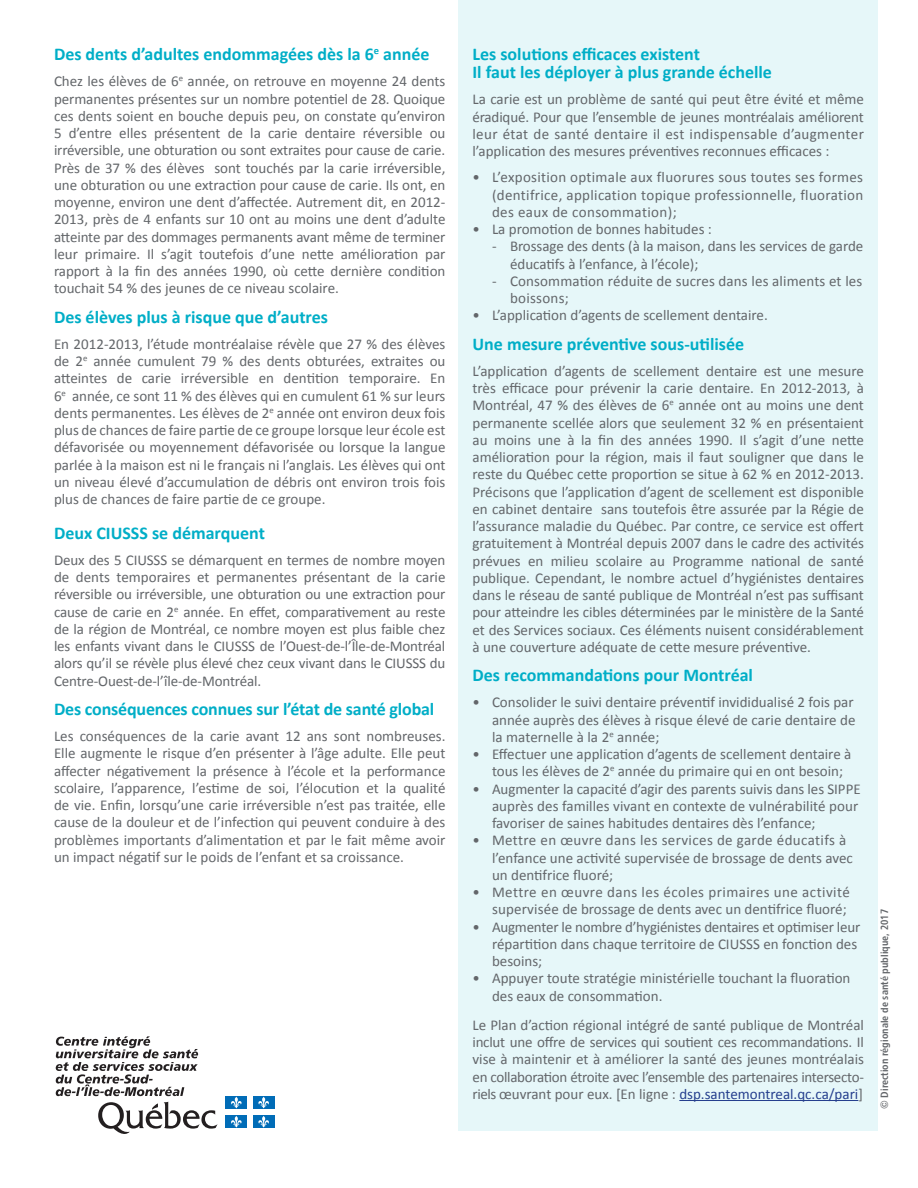
<style>
.page{position:relative;width:918px;height:1188px;background:#fff}
.page>*{position:absolute;margin:0;border:0;box-sizing:border-box;transform-origin:0 0}
.t1{font:700 18px/18px "Calibri";color:#00aec7}
.t2{font:15px/17.2px "Calibri";color:#63666a;text-align:justify}
.t3{font:10.5px "Chaloult Cond Demi Gras Normal";color:#63666a}
.s1{color:#253f8e}
</style>
<div class="page">
<div style="left:458px;top:0;width:420px;height:1131px;background:#e6f7f9"></div>
<hr style="left:679px;top:1100px;width:179px;height:1px;background:#253f8e">
<svg style="left:98px;top:1102px;width:119px;height:32px"></svg>
<svg style="left:56px;top:1036px;width:142px;height:60px"></svg>
<div style="left:226px;top:1096px;width:21px;height:13px;background:#006cb7"></div>
<svg style="left:231px;top:1097px;width:11px;height:11px"></svg>
<div style="left:253px;top:1096px;width:21px;height:13px;background:#006cb7"></div>
<svg style="left:258px;top:1097px;width:11px;height:11px"></svg>
<div style="left:226px;top:1115px;width:21px;height:13px;background:#006cb7"></div>
<svg style="left:231px;top:1116px;width:11px;height:12px"></svg>
<div style="left:253px;top:1115px;width:21px;height:13px;background:#006cb7"></div>
<svg style="left:258px;top:1116px;width:11px;height:12px"></svg>
<p class="t1" style="left:54px;top:45px;width:377px">Des dents d’adultes endommagées dès la 6<sup>e</sup> année</p>
<p class="t2" style="left:54px;top:73px;width:393px">Chez les élèves de 6<sup>e</sup> année, on retrouve en moyenne 24 dents permanentes présentes sur un nombre potentiel de 28. Quoique ces dents soient en bouche depuis peu, on constate qu’environ 5 d’entre elles présentent de la carie dentaire réversible ou irréversible, une obturation ou sont extraites pour cause de carie.<br>Près de 37 % des élèves sont touchés par la carie irréversible, une obturation ou une extraction pour cause de carie. Ils ont, en moyenne, environ une dent d’affectée. Autrement dit, en 2012- 2013, près de 4 enfants sur 10 ont au moins une dent d’adulte atteinte par des dommages permanents avant même de terminer leur primaire. Il s’agit toutefois d’une nette amélioration par rapport à la fin des années 1990, où cette dernière condition touchait 54 % des jeunes de ce niveau scolaire.</p>
<p class="t1" style="left:54px;top:308px;width:276px">Des élèves plus à risque que d’autres</p>
<p class="t2" style="left:54px;top:335px;width:393px">En 2012-2013, l’étude montréalaise révèle que 27 % des élèves de 2<sup>e</sup> année cumulent 79 % des dents obturées, extraites ou atteintes de carie irréversible en dentition temporaire. En 6<sup>e</sup> année, ce sont 11 % des élèves qui en cumulent 61 % sur leurs dents permanentes. Les élèves de 2<sup>e</sup> année ont environ deux fois plus de chances de faire partie de ce groupe lorsque leur école est défavorisée ou moyennement défavorisée ou lorsque la langue parlée à la maison est ni le français ni l’anglais. Les élèves qui ont un niveau élevé d’accumulation de débris ont environ trois fois plus de chances de faire partie de ce groupe.</p>
<p class="t1" style="left:54px;top:524px;width:212px">Deux CIUSSS se démarquent</p>
<p class="t2" style="left:54px;top:551px;width:393px">Deux des 5 CIUSSS se démarquent en termes de nombre moyen de dents temporaires et permanentes présentant de la carie réversible ou irréversible, une obturation ou une extraction pour cause de carie en 2<sup>e</sup> année. En effet, comparativement au reste de la région de Montréal, ce nombre moyen est plus faible chez les enfants vivant dans le CIUSSS de l’Ouest-de-l’Île-de-Montréal alors qu’il se révèle plus élevé chez ceux vivant dans le CIUSSS du Centre-Ouest-de-l’île-de-Montréal.</p>
<p class="t1" style="left:54px;top:700px;width:382px">Des conséquences connues sur l’état de santé global</p>
<p class="t2" style="left:54px;top:728px;width:393px">Les conséquences de la carie avant 12 ans sont nombreuses.<br>Elle augmente le risque d’en présenter à l’âge adulte. Elle peut affecter négativement la présence à l’école et la performance scolaire, l’apparence, l’estime de soi, l’élocution et la qualité de vie. Enfin, lorsqu’une carie irréversible n’est pas traitée, elle cause de la douleur et de l’infection qui peuvent conduire à des problèmes importants d’alimentation et par le fait même avoir un impact négatif sur le poids de l’enfant et sa croissance.</p>
<p class="t1" style="left:472px;top:45px;width:301px">Les solutions efficaces existent<br>Il faut les déployer à plus grande échelle</p>
<p class="t2" style="left:472px;top:91px;width:393px">La carie est un problème de santé qui peut être évité et même éradiqué. Pour que l’ensemble de jeunes montréalais améliorent leur état de santé dentaire il est indispensable d’augmenter l’application des mesures préventives reconnues efficaces :</p>
<p class="t2" style="left:492px;top:169px;width:373px;text-indent:-20px">• L’exposition optimale aux fluorures sous toutes ses formes (dentifrice, application topique professionnelle, fluoration des eaux de consommation);</p>
<p class="t2" style="left:472px;top:221px;width:241px">• La promotion de bonnes habitudes :</p>
<p class="t2" style="left:510px;top:238px;width:355px;text-indent:-18px">- Brossage des dents (à la maison, dans les services de garde éducatifs à l’enfance, à l’école);</p>
<p class="t2" style="left:510px;top:272px;width:354px;text-indent:-18px">- Consommation réduite de sucres dans les aliments et les boissons;</p>
<p class="t2" style="left:472px;top:307px;width:297px">• L’application d’agents de scellement dentaire.</p>
<p class="t1" style="left:472px;top:335px;width:273px">Une mesure préventive sous-utilisée</p>
<p class="t2" style="left:472px;top:362px;width:393px">L’application d’agents de scellement dentaire est une mesure très efficace pour prévenir la carie dentaire. En 2012-2013, à Montréal, 47 % des élèves de 6<sup>e</sup> année ont au moins une dent permanente scellée alors que seulement 32 % en présentaient au moins une à la fin des années 1990. Il s’agit d’une nette amélioration pour la région, mais il faut souligner que dans le reste du Québec cette proportion se situe à 62 % en 2012-2013.<br>Précisons que l’application d’agent de scellement est disponible en cabinet dentaire sans toutefois être assurée par la Régie de l’assurance maladie du Québec. Par contre, ce service est offert gratuitement à Montréal depuis 2007 dans le cadre des activités prévues en milieu scolaire au Programme national de santé publique. Cependant, le nombre actuel d’hygiénistes dentaires dans le réseau de santé publique de Montréal n’est pas suffisant pour atteindre les cibles déterminées par le ministère de la Santé et des Services sociaux. Ces éléments nuisent considérablement à une couverture adéquate de cette mesure préventive.</p>
<p class="t1" style="left:472px;top:666px;width:282px">Des recommandations pour Montréal</p>
<p class="t2" style="left:492px;top:694px;width:365px;text-align:left;text-indent:-20px">• Consolider le suivi dentaire préventif invididualisé 2 fois par année auprès des élèves à risque élevé de carie dentaire de la maternelle à la 2<sup>e</sup> année;</p>
<p class="t2" style="left:492px;top:746px;width:361px;text-indent:-20px">• Effectuer une application d’agents de scellement dentaire à tous les élèves de 2<sup>e</sup> année du primaire qui en ont besoin;</p>
<p class="t2" style="left:492px;top:780px;width:370px;text-align:left;text-indent:-20px">• Augmenter la capacité d’agir des parents suivis dans les SIPPE auprès des familles vivant en contexte de vulnérabilité pour favoriser de saines habitudes dentaires dès l’enfance;</p>
<p class="t2" style="left:492px;top:832px;width:362px;text-align:left;text-indent:-20px">• Mettre en œuvre dans les services de garde éducatifs à l’enfance une activité supervisée de brossage de dents avec un dentifrice fluoré;</p>
<p class="t2" style="left:472px;top:884px;width:379px;text-align:right">• Mettre en œuvre dans les écoles primaires une activité supervisée de brossage de dents avec un dentifrice fluoré;</p>
<p class="t2" style="left:492px;top:918px;width:370px;text-align:left;text-indent:-20px">• Augmenter le nombre d’hygiénistes dentaires et optimiser leur répartition dans chaque territoire de CIUSSS en fonction des besoins;</p>
<p class="t2" style="left:492px;top:970px;width:360px;text-indent:-20px">• Appuyer toute stratégie ministérielle touchant la fluoration des eaux de consommation.</p>
<p class="t2" style="left:472px;top:1016px;width:393px">Le Plan d’action régional intégré de santé publique de Montréal inclut une offre de services qui soutient ces recommandations. Il vise à maintenir et à améliorer la santé des jeunes montréalais en collaboration étroite avec l’ensemble des partenaires intersecto&shy;riels œuvrant pour eux. [En ligne : <span class="s1">dsp.santemontreal.qc.ca/pari</span>]</p>
<p class="t3" style="left:878px;top:1109px;width:201px;rotate:-90deg">© Direction régionale de santé publique, 2017</p>
</div>
